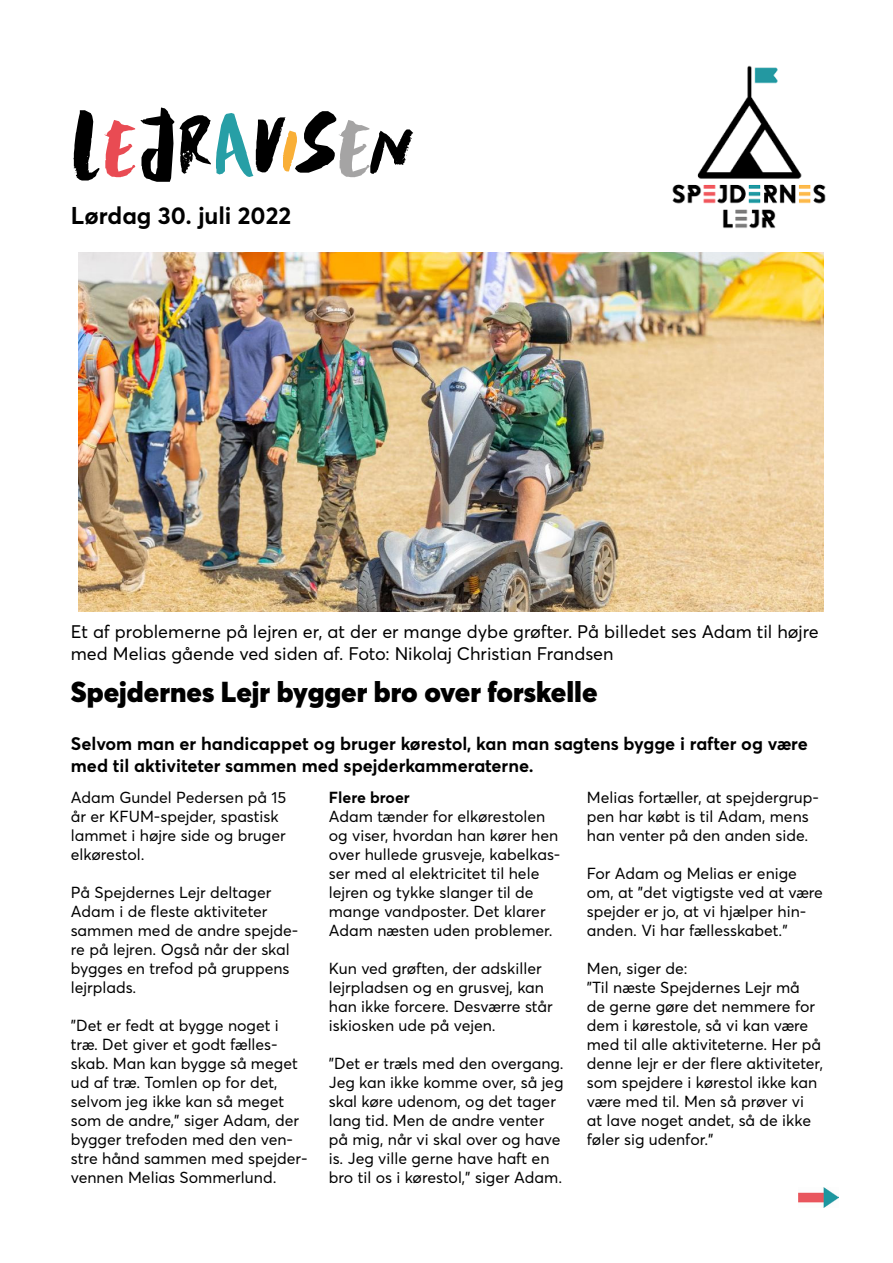
<style>
.page{position:relative;width:893px;height:1263px;background:#fff}
.page>*{position:absolute;margin:0;border:0;box-sizing:border-box;transform-origin:0 0}
.t1{font:85.5px "Scrawny Cat";letter-spacing:-.03em;color:#000}
.t2{font:900 28.5px "Averta";color:#000}
.t3{font:700 24px "Averta";color:#000}
.t4{font:18px/21.6px "Averta";color:#000}
.t5{font:700 18px/21.6px "Averta";color:#000}
.t6{font:15.9px/19px "Averta";color:#000}
.t7{font:700 15.9px "Averta";color:#000}
.s1{color:#e94b53}
.s2{color:#279fa6}
.s3{color:#f9af37}
.s4{color:#a5a4a4}
</style>
<div class="page">
<img style="left:672px;top:65px;width:154px;height:164px">
<img style="left:798px;top:1187px;width:40px;height:21px">
<img style="left:79px;top:252px;width:744px;height:360px">
<h1 class="t1" style="left:71px;top:93px;width:346px">L<span class="s1">e</span>jr<span class="s2">a</span>v<span class="s3">i</span>s<span class="s4">e</span>n</h1>
<h3 class="t3" style="left:71px;top:200px;width:222px">Lørdag 30. juli 2022</h3>
<p class="t4" style="left:71px;top:621px;width:749px">Et af problemerne på lejren er, at der er mange dybe grøfter. På billedet ses Adam til højre med Melias gående ved siden af. Foto: Nikolaj Christian Frandsen</p>
<h2 class="t2" style="left:71px;top:674px;width:528px">Spejdernes Lejr bygger bro over forskelle</h2>
<p class="t5" style="left:71px;top:733px;width:738px">Selvom man er handicappet og bruger kørestol, kan man sagtens bygge i rafter og være med til aktiviteter sammen med spejderkammeraterne.</p>
<p class="t6" style="left:71px;top:788px;width:217px">Adam Gundel Pedersen på 15 år er KFUM-spejder, spastisk lammet i højre side og bruger elkørestol.</p>
<p class="t6" style="left:71px;top:883px;width:229px">På Spejdernes Lejr deltager<br>Adam i de fleste aktiviteter sammen med de andre spejde&shy;re på lejren. Også når der skal bygges en trefod på gruppens lejrplads.</p>
<p class="t6" style="left:71px;top:1016px;width:238px">”Det er fedt at bygge noget i træ. Det giver et godt fælles&shy;skab. Man kan bygge så meget ud af træ. Tomlen op for det, selvom jeg ikke kan så meget som de andre,” siger Adam, der bygger trefoden med den ven&shy;stre hånd sammen med spejder&shy;vennen Melias Sommerlund.</p>
<p class="t6" style="left:587px;top:788px;width:234px">Melias fortæller, at spejdergrup&shy;pen har købt is til Adam, mens han venter på den anden side.</p>
<p class="t6" style="left:587px;top:864px;width:238px">For Adam og Melias er enige om, at ”det vigtigste ved at være spejder er jo, at vi hjælper hin&shy;anden. Vi har fællesskabet.”</p>
<p class="t6" style="left:587px;top:959px;width:238px">Men, siger de:<br>”Til næste Spejdernes Lejr må<br>de gerne gøre det nemmere for dem i kørestole, så vi kan være med til alle aktiviteterne. Her på denne lejr er der flere aktiviteter, som spejdere i kørestol ikke kan være med til. Men så prøver vi at lave noget andet, så de ikke føler sig udenfor.”</p>
<p class="t7" style="left:329px;top:787px;width:83px">Flere broer</p>
<p class="t6" style="left:329px;top:807px;width:233px">Adam tænder for elkørestolen og viser, hvordan han kører hen over hullede grusveje, kabelkas&shy;ser med al elektricitet til hele lejren og tykke slanger til de mange vandposter. Det klarer<br>Adam næsten uden problemer.</p>
<p class="t6" style="left:329px;top:959px;width:225px">Kun ved grøften, der adskiller lejrpladsen og en grusvej, kan han ikke forcere. Desværre står iskiosken ude på vejen.</p>
<p class="t6" style="left:329px;top:1054px;width:236px">”Det er træls med den overgang.<br>Jeg kan ikke komme over, så jeg skal køre udenom, og det tager lang tid. Men de andre venter på mig, når vi skal over og have is. Jeg ville gerne have haft en bro til os i kørestol,” siger Adam.</p>
</div>
